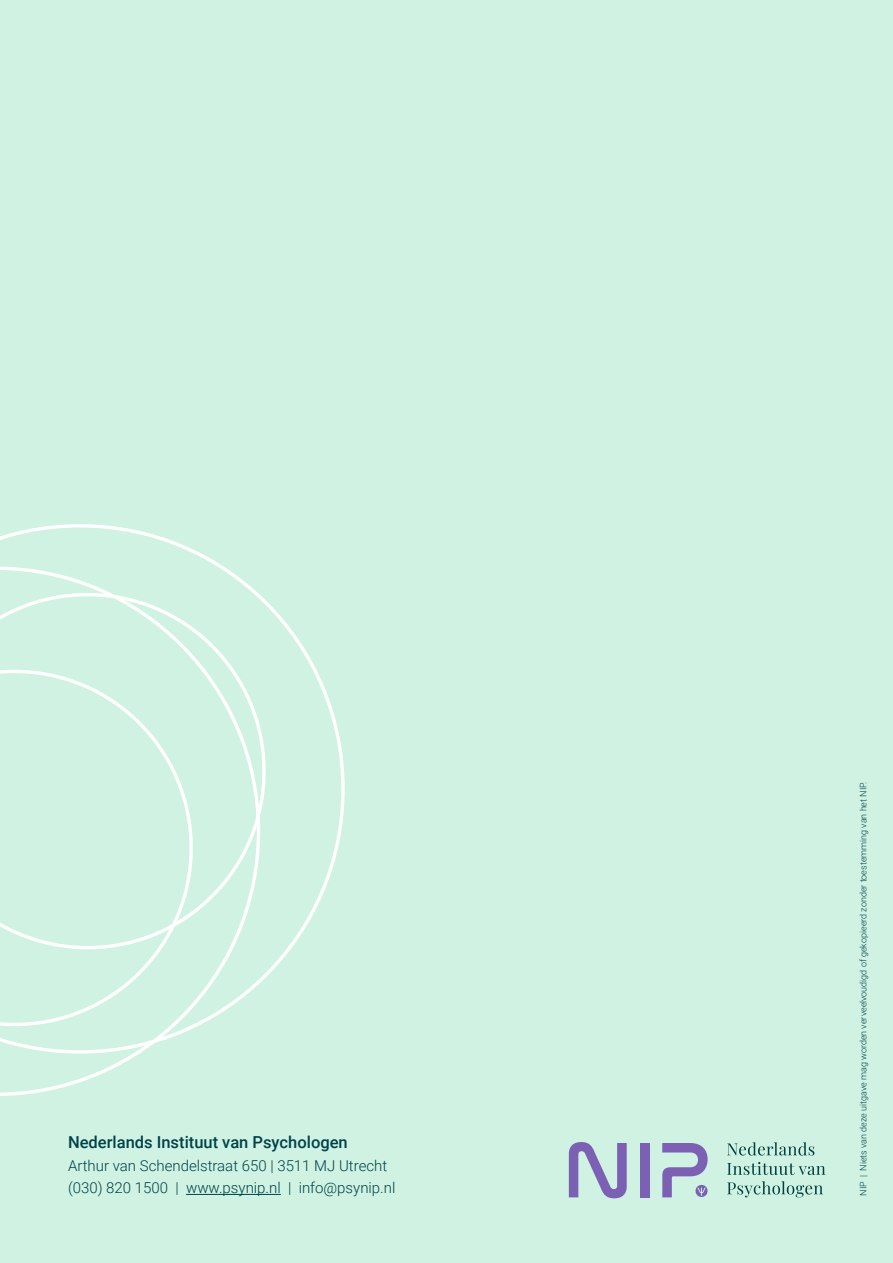
<style>
.page{position:relative;width:893px;height:1263px;background:#cff2e2}
.page>*{position:absolute;margin:0;border:0;box-sizing:border-box;transform-origin:0 0}
.t1{font:500 16.5px "Roboto";color:#00424a}
.t2{font:300 15px/22.5px "Roboto";color:#00424a}
.t3{font:300 9px "Roboto";color:#00424a}
</style>
<div class="page">
<svg style="left:0;top:524px;width:345px;height:459px"></svg>
<svg style="left:0;top:566px;width:260px;height:530px"></svg>
<hr style="left:186px;top:1194px;width:95px;height:1px;background:#00424a">
<h1 class="t1" style="left:68px;top:1136px;width:281px">Nederlands Instituut van Psychologen</h1>
<h2 class="t2" style="left:68px;top:1155px;width:329px">Arthur van Schendelstraat 650 | 3511 MJ Utrecht (030) 820 1500 | www.psynip.nl | info@psynip.nl</h2>
<p class="t3" style="left:859px;top:1196px;width:415px;rotate:-90deg">NIP | Niets van deze uitgave mag worden verveelvoudigd of gekopieerd zonder toestemming van het NIP.</p>
</div>
